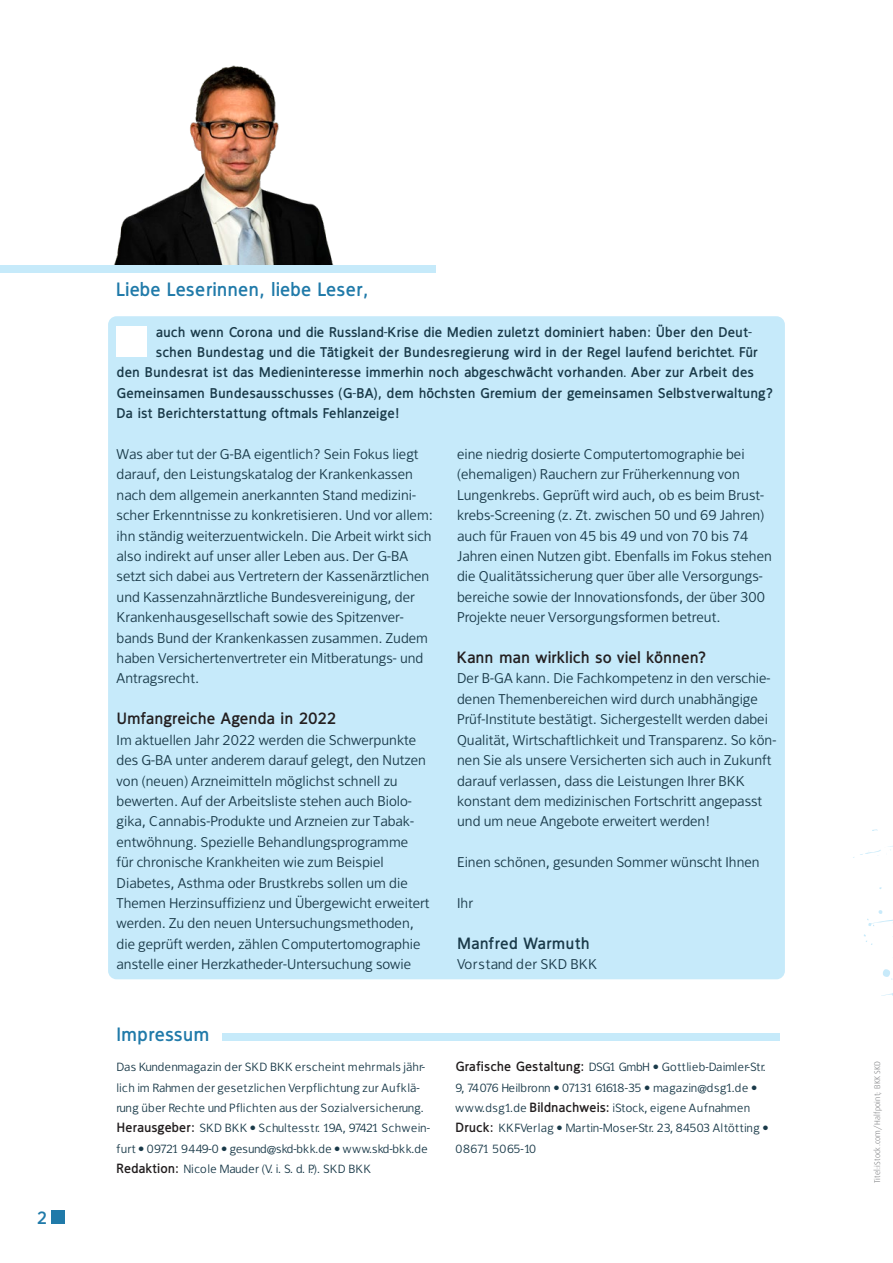
<style>
.page{position:relative;width:893px;height:1263px;background:#fff}
.page>*{position:absolute;margin:0;border:0;box-sizing:border-box;transform-origin:0 0}
.p_copy-fließ{font:700 19.5px "Fran Klein";color:#207aa9}
.t1{font:700 18px "Fran Klein";color:#207aa9}
.h3_zü{font:700 16.5px "Fran Klein";color:#231f20}
.p_copy-fließ-2{font:700 16.5px "Fran Klein";color:#1a3a49}
.p_copy-fließ-3{font:14.25px/20.4px "Fran Klein";color:#1a3a49}
.p_einleitung{font:700 14.25px "Fran Klein";color:#1a3a49}
.p_copy-fließ-4{font:14.25px "Fran Klein";letter-spacing:.025em;color:#1a3a49}
.p_copy-fließ-5{font:12px/20.4px "Fran Klein";letter-spacing:.025em;color:#1a3a49}
.h5_bildnachweis{font:300 8.25px "Dax";letter-spacing:.02em;color:#6c6d70}
.s1{font-weight:700;font-size:13.5px;color:#231f20}
.s2{font-family:"Museo Sans 700"}
</style>
<div class="page">
<div style="left:108px;top:316px;width:677px;height:663px;background:#c6eafa;border-radius:9px"></div>
<div style="left:117px;top:326px;width:30px;height:31px;background:#fff"></div>
<img style="left:114px;top:65px;width:220px;height:200px">
<div style="left:0;top:265px;width:436px;height:8px;background:#c6eafa"></div>
<div style="left:222px;top:1033px;width:558px;height:7px;background:#c6eafa"></div>
<svg style="left:853px;top:829px;width:40px;height:167px"></svg>
<div style="left:51px;top:1211px;width:14px;height:13px;background:#207aa9"></div>
<p class="t1" style="left:37px;top:1208px;width:12px">2</p>
<p class="p_copy-fließ" style="left:117px;top:278px;width:253px">Liebe Leserinnen, liebe Leser,</p>
<p class="p_einleitung" style="left:156px;top:324px;width:598px">auch wenn Corona und die Russland-Krise die Medien zuletzt dominiert haben: Über den Deut-</p>
<p class="p_einleitung" style="left:156px;top:344px;width:604px">schen Bundestag und die Tätigkeit der Bundesregierung wird in der Regel laufend berichtet. Für</p>
<p class="p_einleitung" style="left:117px;top:364px;width:639px">den Bundesrat ist das Medieninteresse immerhin noch abgeschwächt vorhanden. Aber zur Arbeit des</p>
<p class="p_einleitung" style="left:117px;top:385px;width:658px">Gemeinsamen Bundesausschusses (G-BA), dem höchsten Gremium der gemeinsamen Selbstverwaltung?</p>
<p class="p_einleitung" style="left:117px;top:405px;width:285px">Da ist Berichterstattung oftmals Fehlanzeige!</p>
<p class="p_copy-fließ-3" style="left:117px;top:444px;width:318px">Was aber tut der G-BA eigentlich? Sein Fokus liegt darauf, den Leistungskatalog der Krankenkassen nach dem allgemein anerkannten Stand medizini&shy;scher Erkenntnisse zu konkretisieren. Und vor allem: ihn ständig weiterzuentwickeln. Die Arbeit wirkt sich also indirekt auf unser aller Leben aus. Der G-BA setzt sich dabei aus Vertretern der Kassenärztlichen und Kassenzahnärztliche Bundesvereinigung, der Krankenhausgesellschaft sowie des Spitzenver&shy;bands Bund der Krankenkassen zusammen. Zudem haben Versichertenvertreter ein Mitberatungs- und Antragsrecht.</p>
<p class="h3_zü" style="left:117px;top:709px;width:221px">Umfangreiche Agenda in 2022</p>
<p class="p_copy-fließ-3" style="left:117px;top:729px;width:314px">Im aktuellen Jahr 2022 werden die Schwerpunkte des G-BA unter anderem darauf gelegt, den Nutzen von (neuen) Arzneimitteln möglichst schnell zu bewerten. Auf der Arbeitsliste stehen auch Biolo&shy;gika, Cannabis-Produkte und Arzneien zur Tabak&shy;entwöhnung. Spezielle Behandlungsprogramme<br>für chronische Krankheiten wie zum Beispiel Diabetes, Asthma oder Brustkrebs sollen um die Themen Herzinsuffizienz und Übergewicht erweitert werden. Zu den neuen Untersuchungsmethoden, die geprüft werden, zählen Computertomographie anstelle einer Herzkatheder-Untersuchung sowie</p>
<p class="p_copy-fließ-3" style="left:457px;top:444px;width:316px">eine niedrig dosierte Computertomographie bei (ehemaligen) Rauchern zur Früherkennung von Lungenkrebs. Geprüft wird auch, ob es beim Brust&shy;krebs-Screening (z. Zt. zwischen 50 und 69 Jahren) auch für Frauen von 45 bis 49 und von 70 bis 74<br>Jahren einen Nutzen gibt. Ebenfalls im Fokus stehen die Qualitätssicherung quer über alle Versorgungs&shy;bereiche sowie der Innovationsfonds, der über 300<br>Projekte neuer Versorgungsformen betreut.</p>
<p class="h3_zü" style="left:457px;top:648px;width:251px">Kann man wirklich so viel können?</p>
<p class="p_copy-fließ-3" style="left:457px;top:668px;width:321px">Der B-GA kann. Die Fachkompetenz in den verschie&shy;denen Themenbereichen wird durch unabhängige Prüf-Institute bestätigt. Sichergestellt werden dabei Qualität, Wirtschaftlichkeit und Transparenz. So kön&shy;nen Sie als unsere Versicherten sich auch in Zukunft darauf verlassen, dass die Leistungen Ihrer BKK konstant dem medizinischen Fortschritt angepasst und um neue Angebote erweitert werden!</p>
<p class="p_copy-fließ-3" style="left:457px;top:852px;width:304px">Einen schönen, gesunden Sommer wünscht Ihnen</p>
<p class="p_copy-fließ-3" style="left:457px;top:893px;width:17px">Ihr</p>
<p class="p_copy-fließ-2" style="left:457px;top:934px;width:134px">Manfred Warmuth</p>
<p class="p_copy-fließ-4" style="left:457px;top:956px;width:141px">Vorstand der SKD BKK</p>
<p class="p_copy-fließ" style="left:117px;top:1023px;width:95px">Impressum</p>
<p class="p_copy-fließ-5" style="left:117px;top:1057px;width:310px">Das Kundenmagazin der SKD BKK erscheint mehrmals jähr&shy;lich im Rahmen der gesetzlichen Verpflichtung zur Aufklä&shy;rung über Rechte und Pflichten aus der Sozialversicherung.</p>
<p class="p_copy-fließ-5" style="left:117px;top:1118px;width:315px"><span class="s1">Herausgeber:</span> SKD BKK <span class="s2">∞</span> Schultesstr. 19A, 97421 Schwein&shy;furt <span class="s2">∞</span> 09721 9449-0 <span class="s2">∞</span> gesund@skd-bkk.de <span class="s2">∞</span> www.skd-bkk.de</p>
<p class="p_copy-fließ-5" style="left:117px;top:1159px;width:256px"><span class="s1">Redaktion:</span> Nicole Mauder (V. i. S. d. P.). SKD BKK</p>
<p class="p_copy-fließ-5" style="left:455px;top:1057px;width:312px"><span class="s1">Grafische Gestaltung:</span> DSG1 GmbH <span class="s2">∞</span> Gottlieb-Daimler-Str.<br>9, 74076 Heilbronn <span class="s2">∞</span> 07131 61618-35 <span class="s2">∞</span> magazin@dsg1.de <span class="s2">∞ </span>www.dsg1.de <span class="s1">Bildnachweis:</span> iStock, eigene Aufnahmen</p>
<p class="p_copy-fließ-5" style="left:455px;top:1118px;width:315px"><span class="s1">Druck:</span> KKF-Verlag <span class="s2">∞</span> Martin-Moser-Str. 23, 84503 Altötting <span class="s2">∞<br></span>08671 5065-10</p>
<p class="h5_bildnachweis" style="left:873px;top:1183px;width:124px;rotate:-90deg">Titel:iStock.com/Halfpoint; BKK SKD</p>
</div>
